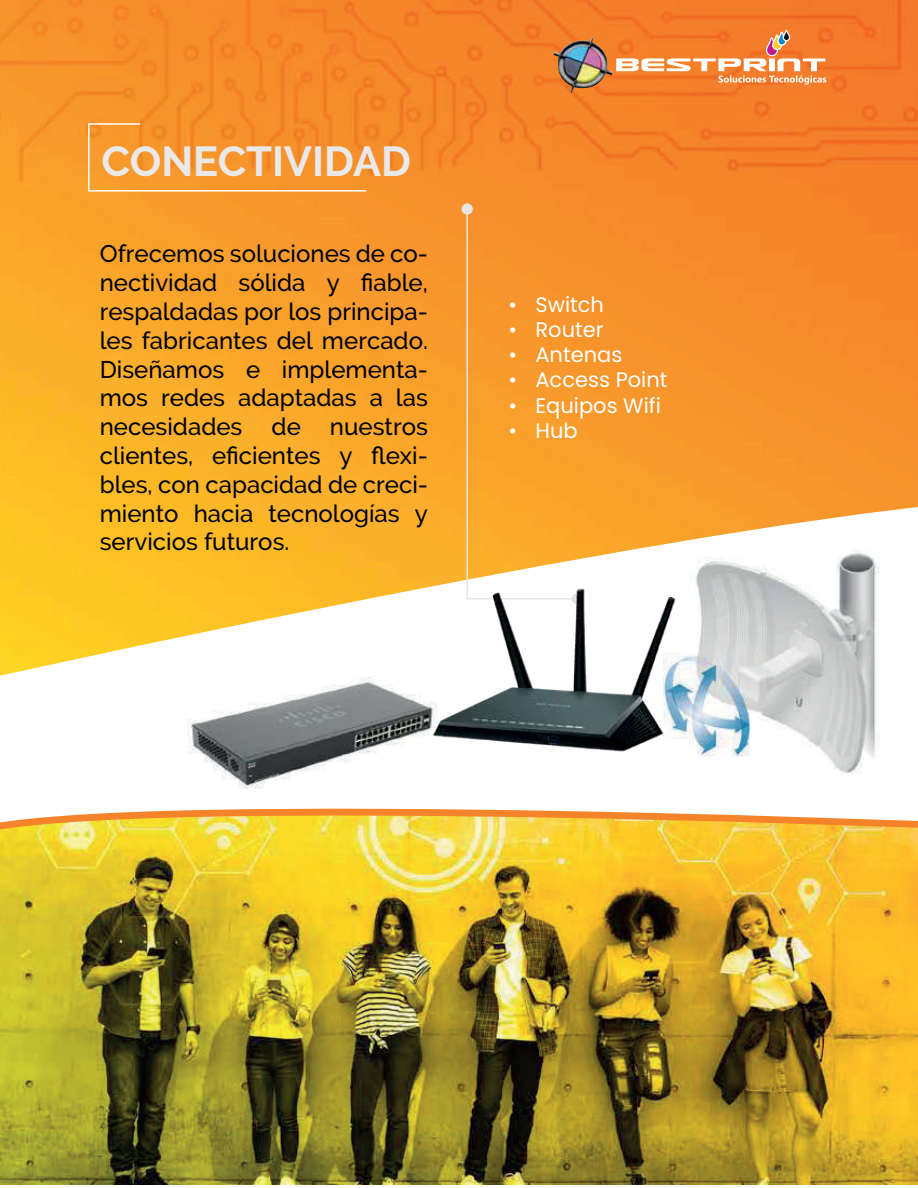
<style>
.page{position:relative;width:918px;height:1188px;background:#fff}
.page>*{position:absolute;margin:0;border:0;box-sizing:border-box;transform-origin:0 0}
.t1{font:700 41.7px "Raleway";color:#eae9ea}
.t2{font:500 24px/28.8px "Raleway";color:#000002;text-align:justify}
.t3{font:21px "Poppins";color:#fff}
</style>
<div class="page">
<img style="left:0;top:0;width:918px;height:1184px">
<svg style="left:0;top:837px;width:918px;height:7px;background:#f7d63f"></svg>
<svg style="left:0;top:502px;width:918px;height:335px"></svg>
<svg style="left:466px;top:207px;width:113px;height:378px;background:#f8a135"></svg>
<div style="left:462px;top:203px;width:11px;height:12px;background:#e6e5e4;border-radius:50%"></div>
<svg style="left:616px;top:12px;width:210px;height:73px;background:#f38b47"></svg>
<img style="left:554px;top:37px;width:58px;height:56px">
<svg style="left:87px;top:122px;width:281px;height:70px;background:#f69630"></svg>
<img style="left:663px;top:549px;width:219px;height:227px">
<img style="left:187px;top:677px;width:252px;height:116px">
<img style="left:427px;top:585px;width:254px;height:170px">
<h1 class="t1" style="left:101px;top:137px;width:311px">CONECTIVIDAD</h1>
<p class="t2" style="left:100px;top:240px;width:330px">Ofrecemos soluciones de co&shy;nectividad sólida y fiable, respaldadas por los principa&shy;les fabricantes del mercado.<br>Diseñamos e implementa&shy;mos redes adaptadas a las necesidades de nuestros clientes, eficientes y flexi&shy;bles, con capacidad de creci&shy;miento hacia tecnologías y servicios futuros.</p>
<p class="t3" style="left:508px;top:292px;width:97px">• Switch</p>
<p class="t3" style="left:508px;top:317px;width:97px">• Router</p>
<p class="t3" style="left:508px;top:343px;width:115px">• Antenas</p>
<p class="t3" style="left:508px;top:368px;width:161px">• Access Point</p>
<p class="t3" style="left:508px;top:393px;width:154px">• Equipos Wifi</p>
<p class="t3" style="left:508px;top:418px;width:71px">• Hub</p>
</div>
